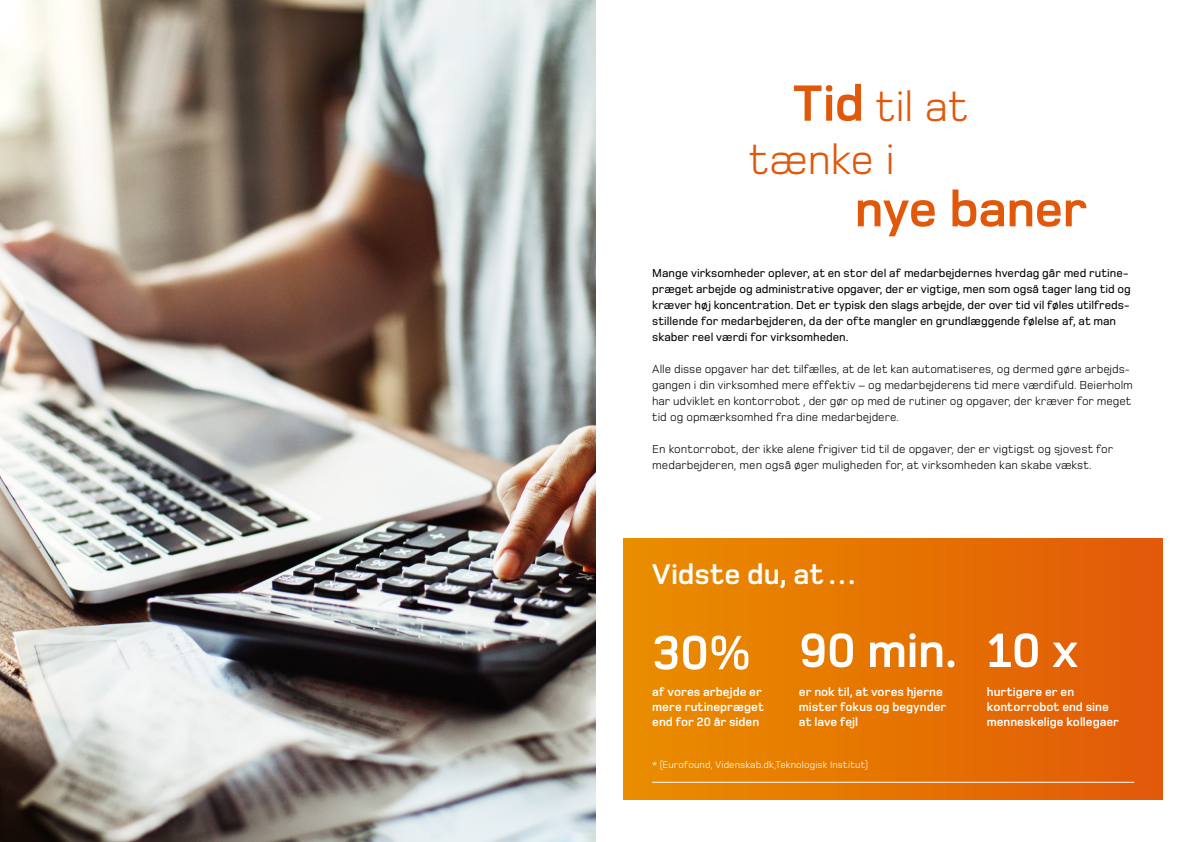
<style>
.page{position:relative;width:1191px;height:842px;background:#fff}
.page>*{position:absolute;margin:0;border:0;box-sizing:border-box;transform-origin:0 0}
.t1{font:700 52.8px "Foundry Monoline";letter-spacing:-.015em;color:#e1580a}
.t2{font:700 50px "Foundry Monoline";letter-spacing:-.01em;color:#fff}
.t3{font:44px/52.8px "Foundry Monoline";letter-spacing:-.015em;color:#e1580a}
.t4{font:700 29.6px "Foundry Monoline";letter-spacing:.005em;color:#fff}
.t5{font:700 12.5px/15px "Foundry Monoline";color:#fff}
.t6{font:12px/16px "Foundry Monoline";letter-spacing:-.005em;color:#000}
.t7{font:500 12px/16px "Foundry Monoline";color:#000}
.t8{font:10px "Foundry Monoline";letter-spacing:.01em;color:#fff}
.s1{font-weight:700;font-size:52.8px}
</style>
<div class="page">
<img style="left:0;top:0;width:595px;height:842px">
<div style="left:624px;top:539px;width:538px;height:261px;background:linear-gradient(to right,#ea8e00,#e25908)"></div>
<hr style="left:652px;top:782px;width:482px;height:1px;background:#fff">
<h3 class="t3" style="left:749px;top:82px;width:221px;text-indent:44px"><span class="s1">Tid</span> til at tænke i</h3>
<h1 class="t1" style="left:854px;top:181px;width:234px">nye baner</h1>
<p class="t7" style="left:652px;top:266px;width:480px">Mange virksomheder oplever, at en stor del af medarbejdernes hverdag går med rutine&shy;præget arbejde og administrative opgaver, der er vigtige, men som også tager lang tid og kræver høj koncentration. Det er typisk den slags arbejde, der over tid vil føles utilfreds&shy;stillende for medarbejderen, da der ofte mangler en grundlæggende følelse af, at man skaber reel værdi for virksomheden.</p>
<p class="t6" style="left:652px;top:362px;width:482px">Alle disse opgaver har det tilfælles, at de let kan automatiseres, og dermed gøre arbejds&shy;gangen i din virksomhed mere effektiv – og medarbejderens tid mere værdifuld. Beierholm har udviklet en kontorrobot , der gør op med de rutiner og opgaver, der kræver for meget tid og opmærksomhed fra dine medarbejdere.</p>
<p class="t6" style="left:652px;top:442px;width:462px">En kontorrobot, der ikke alene frigiver tid til de opgaver, der er vigtigst og sjovest for medarbejderen, men også øger muligheden for, at virksomheden kan skabe vækst.</p>
<h3 class="t4" style="left:652px;top:559px;width:206px">Vidste du, at…</h3>
<h2 class="t2" style="left:652px;top:624px;width:428px">30% 90 min. 10 x</h2>
<p class="t5" style="left:652px;top:685px;width:113px">af vores arbejde er mere rutinepræget end for 20 år siden</p>
<p class="t5" style="left:986px;top:685px;width:134px">hurtigere er en kontorrobot end sine menneskelige kollegaer</p>
<p class="t5" style="left:799px;top:685px;width:149px">er nok til, at vores hjerne mister fokus og begynder at lave fejl</p>
<p class="t8" style="left:652px;top:759px;width:217px">* (Eurofound, Videnskab.dk,Teknologisk Institut)</p>
</div>
